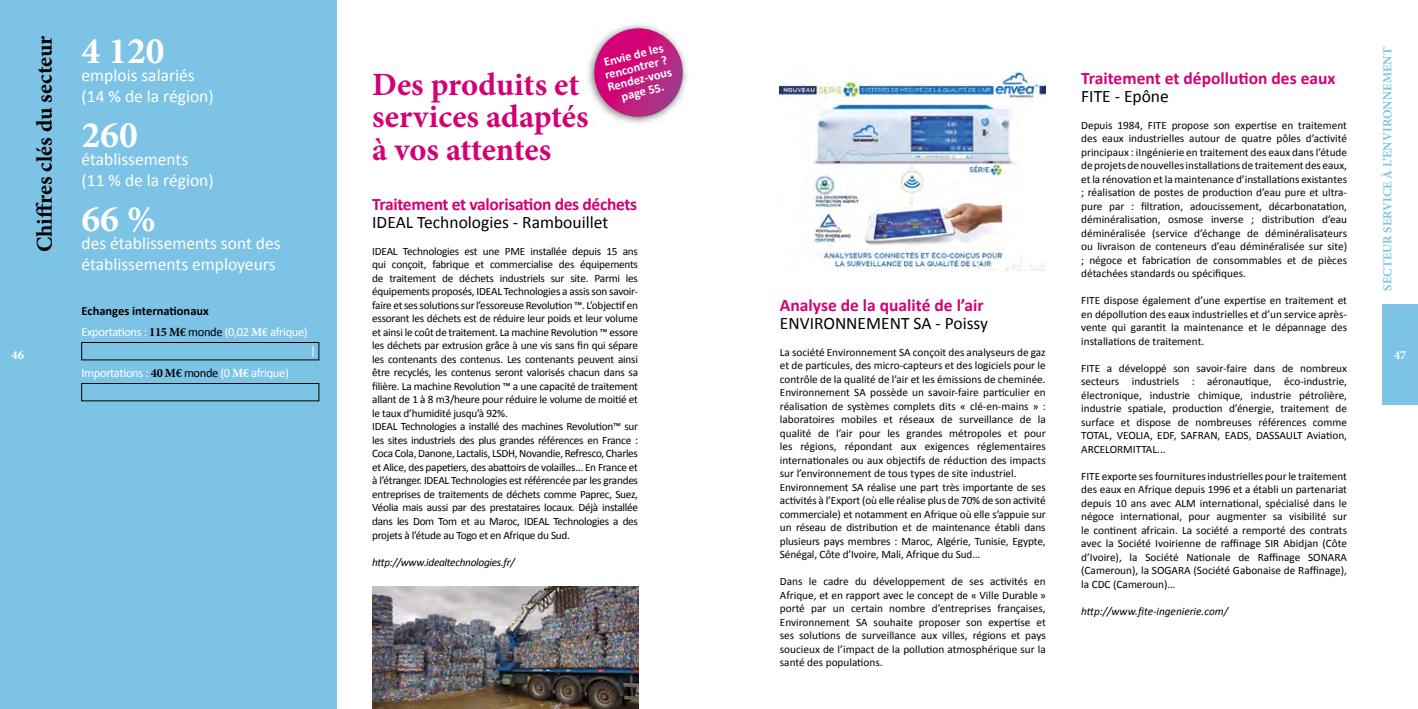
<style>
.page{position:relative;width:1418px;height:709px;background:#fff}
.page>*{position:absolute;margin:0;border:0;box-sizing:border-box;transform-origin:0 0}
.t1{font:700 37.5px "Minion Pro";color:#fff}
.t2{font:700 32.5px/32.5px "Minion Pro";color:#d40075}
.t3{font:700 22.5px "Minion Pro";color:#000}
.t4{font:17.5px/21px "Calibri";color:#fff}
.t5{font:700 17.5px "Calibri";letter-spacing:-.005em;color:#d40075}
.t6{font:17.5px "Calibri";color:#000}
.t7{font:12.5px/21.2px "Calibri";letter-spacing:-.03em;color:#fff}
.t8{font:700 12.5px/12.5px "Calibri";color:#fff;text-align:center}
.t9{font:700 12.5px "Minion Pro";letter-spacing:.01em;color:#7dc3e6}
.t10{font:700 12.5px "Minion Pro";color:#fff}
.t11{font:11.25px/13.5px "Calibri";letter-spacing:-.02em;color:#000;text-align:justify}
.t12{font:11.25px/13.5px "Calibri";color:#000}
.t13{font:italic 11.25px "Calibri";letter-spacing:-.025em;color:#000}
.t14{font:italic 11.25px "Calibri";color:#000}
.s1{font-weight:700;color:#000}
.s2{font-family:"Minion Pro";font-weight:700;color:#000}
.s3{color:#000}
.s4{font-family:"Minion Pro";font-weight:700}
</style>
<div class="page">
<div style="left:0;top:0;width:337px;height:709px;background:#7dc3e6"></div>
<div style="left:1382px;top:304px;width:35px;height:100px;background:#7dc3e6"></div>
<img style="left:372px;top:586px;width:266px;height:123px">
<img style="left:780px;top:72px;width:265px;height:199px">
<div style="left:585px;top:21px;width:104px;height:105px;background:#000;opacity:.55"></div>
<svg style="left:589px;top:28px;width:98px;height:93px"></svg>
<div style="left:81px;top:342px;width:238px;height:18px;border:1px solid #000"></div>
<div style="left:81px;top:383px;width:238px;height:18px;border:1px solid #000"></div>
<h3 class="t3" style="left:29px;top:252px;width:218px;rotate:-90deg">Chiffres clés du secteur</h3>
<h1 class="t1" style="left:81px;top:24px;width:85px">4 120</h1>
<p class="t8" style="left:600px;top:56px;width:67px;rotate:-14deg">Envie de les rencontrer ?<br>Rendez-vous page 55.</p>
<p class="t9" style="left:1378px;top:290px;width:245px;rotate:-90deg">SECTEUR SERVICE À L’ENVIRONNEMENT</p>
<h3 class="t4" style="left:81px;top:64px;width:134px">emplois salariés (14 % de la région)</h3>
<h2 class="t2" style="left:372px;top:67px;width:218px">Des produits et services adaptés à vos attentes</h2>
<h3 class="t5" style="left:1081px;top:67px;width:256px">Traitement et dépollution des eaux</h3>
<h3 class="t6" style="left:1081px;top:85px;width:89px">FITE - Epône</h3>
<p class="t11" style="left:1081px;top:117px;width:267px">Depuis 1984, FITE propose son expertise en traitement des eaux industrielles autour de quatre pôles d’activité principaux : iIngénierie en traitement des eaux dans l’étude de projets de nouvelles installations de traitement des eaux, et la rénovation et la maintenance d’installations existantes ; réalisation de postes de production d’eau pure et ultra&shy;pure par : filtration, adoucissement, décarbonatation, déminéralisation, osmose inverse ; distribution d’eau déminéralisée (service d’échange de déminéralisateurs ou livraison de conteneurs d’eau déminéralisée sur site) ; négoce et fabrication de consommables et de pièces détachées standards ou spécifiques.</p>
<p class="t11" style="left:1081px;top:293px;width:267px">FITE dispose également d’une expertise en traitement et en dépollution des eaux industrielles et d’un service après&shy;vente qui garantit la maintenance et le dépannage des installations de traitement.</p>
<p class="t11" style="left:1081px;top:360px;width:267px">FITE a développé son savoir-faire dans de nombreux secteurs industriels : aéronautique, éco-industrie, électronique, industrie chimique, industrie pétrolière, industrie spatiale, production d’énergie, traitement de surface et dispose de nombreuses références comme TOTAL, VEOLIA, EDF, SAFRAN, EADS, DASSAULT Aviation, ARCELORMITTAL...</p>
<p class="t11" style="left:1081px;top:468px;width:267px">FITE exporte ses fournitures industrielles pour le traitement des eaux en Afrique depuis 1996 et a établi un partenariat depuis 10 ans avec ALM international, spécialisé dans le négoce international, pour augmenter sa visibilité sur le continent africain. La société a remporté des contrats avec la Société Ivoirienne de raffinage SIR Abidjan (Côte d’Ivoire), la Société Nationale de Raffinage SONARA (Cameroun), la SOGARA (Société Gabonaise de Raffinage), la CDC (Cameroun)…</p>
<p class="t14" style="left:1081px;top:604px;width:148px">http://www.fite-ingenierie.com/</p>
<h1 class="t1" style="left:81px;top:108px;width:58px">260</h1>
<h3 class="t4" style="left:81px;top:148px;width:134px">établissements (11 % de la région)</h3>
<h3 class="t5" style="left:372px;top:194px;width:266px">Traitement et valorisation des déchets</h3>
<h3 class="t6" style="left:372px;top:211px;width:237px">IDEAL Technologies - Rambouillet</h3>
<p class="t11" style="left:372px;top:244px;width:267px;text-align:left">IDEAL Technologies est une PME installée depuis 15 ans qui conçoit, fabrique et commercialise des équipements de traitement de déchets industriels sur site. Parmi les équipements proposés, IDEAL Technologies a assis son savoir&shy;faire et ses solutions sur l’essoreuse Revolution ™. L’objectif en essorant les déchets est de réduire leur poids et leur volume et ainsi le coût de traitement. La machine Revolution ™ essore les déchets par extrusion grâce à une vis sans fin qui sépare les contenants des contenus. Les contenants peuvent ainsi être recyclés, les contenus seront valorisés chacun dans sa filière. La machine Revolution ™ a une capacité de traitement allant de 1 à 8 m3/heure pour réduire le volume de moitié et le taux d’humidité jusqu’à 92%.<br>IDEAL Technologies a installé des machines Revolution™ sur les sites industriels des plus grandes références en France :<br>Coca Cola, Danone, Lactalis, LSDH, Novandie, Refresco, Charles et Alice, des papetiers, des abattoirs de volailles… En France et à l’étranger. IDEAL Technologies est référencée par les grandes entreprises de traitements de déchets comme Paprec, Suez, Véolia mais aussi par des prestataires locaux. Déjà installée dans les Dom Tom et au Maroc, IDEAL Technologies a des projets à l’étude au Togo et en Afrique du Sud.</p>
<p class="t13" style="left:372px;top:555px;width:144px">http://www.idealtechnologies.fr/</p>
<h1 class="t1" style="left:81px;top:192px;width:76px">66 %</h1>
<h3 class="t4" style="left:81px;top:232px;width:201px">des établissements sont des établissements employeurs</h3>
<h3 class="t5" style="left:780px;top:294px;width:205px">Analyse de la qualité de l’air</h3>
<h3 class="t6" style="left:780px;top:312px;width:210px">ENVIRONNEMENT SA - Poissy</h3>
<p class="t12" style="left:780px;top:345px;width:267px">La société Environnement SA conçoit des analyseurs de gaz et de particules, des micro-capteurs et des logiciels pour le contrôle de la qualité de l’air et les émissions de cheminée.<br>Environnement SA possède un savoir-faire particulier en réalisation de systèmes complets dits « clé-en-mains » : laboratoires mobiles et réseaux de surveillance de la qualité de l’air pour les grandes métropoles et pour les régions, répondant aux exigences réglementaires internationales ou aux objectifs de réduction des impacts sur l’environnement de tous types de site industriel.<br>Environnement SA réalise une part très importante de ses activités à l’Export (où elle réalise plus de 70% de son activité commerciale) et notamment en Afrique où elle s’appuie sur un réseau de distribution et de maintenance établi dans plusieurs pays membres : Maroc, Algérie, Tunisie, Egypte, Sénégal, Côte d’Ivoire, Mali, Afrique du Sud…</p>
<p class="t11" style="left:780px;top:574px;width:267px">Dans le cadre du développement de ses activités en Afrique, et en rapport avec le concept de « Ville Durable » porté par un certain nombre d’entreprises françaises, Environnement SA souhaite proposer son expertise et ses solutions de surveillance aux villes, régions et pays soucieux de l’impact de la pollution atmosphérique sur la santé des populations.</p>
<p class="t7" style="left:81px;top:299px;width:228px"><span class="s1">Echanges internationaux<br></span>Exportations : <span class="s2">115 M€</span> <span class="s3">monde</span> (0,02 <span class="s4">M€</span> afrique)</p>
<p class="t7" style="left:81px;top:362px;width:209px">Importations : <span class="s2">40 M€</span> <span class="s3">monde</span> (0 <span class="s4">M€</span> afrique)</p>
<p class="t10" style="left:11px;top:346px;width:14px">46</p>
<p class="t10" style="left:1393px;top:346px;width:14px">47</p>
</div>
